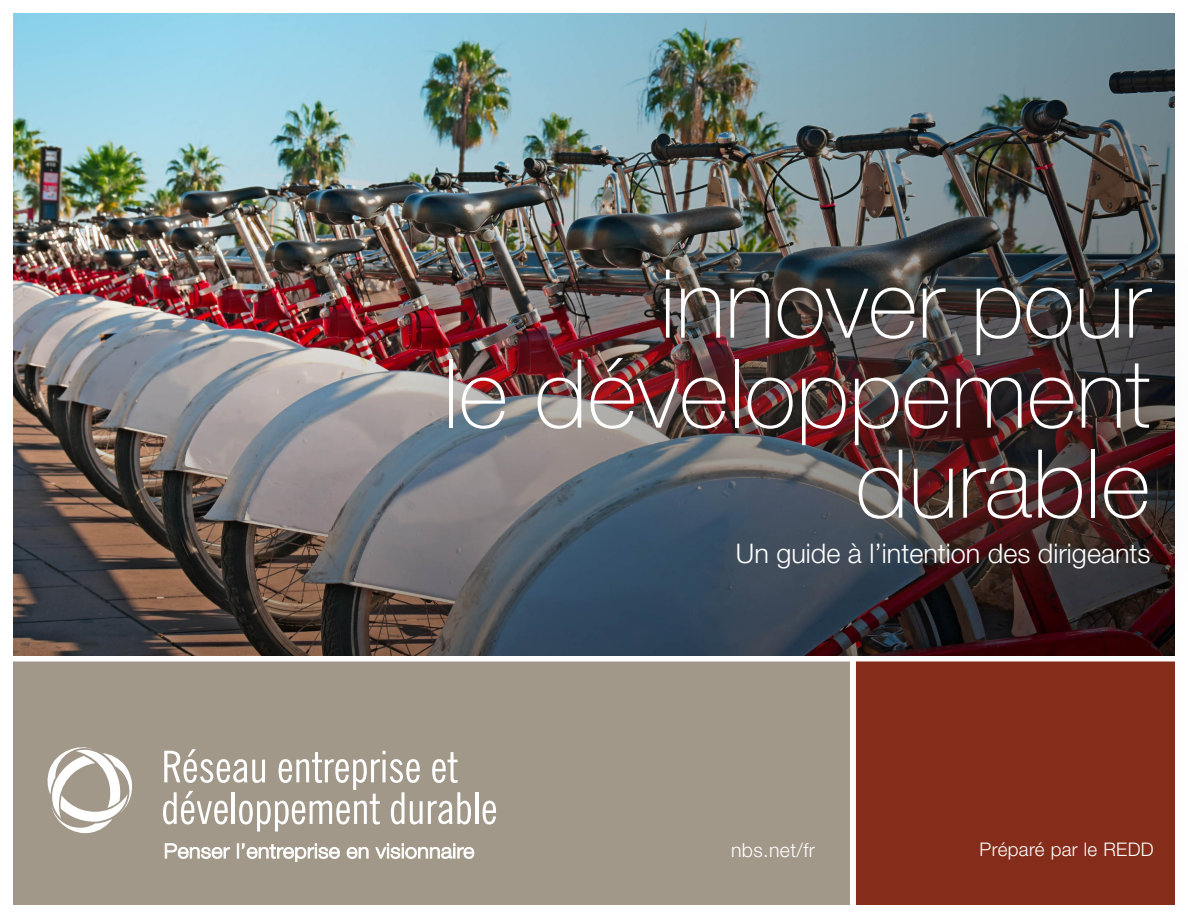
<style>
.page{position:relative;width:1188px;height:918px;background:#fff}
.page>*{position:absolute;margin:0;border:0;box-sizing:border-box;transform-origin:0 0}
.t1{font:100 95.25px/90px "Helvetica Neue LT Std";color:#fff;text-align:right}
.t2{font:300 27px "Helvetica Neue LT Std";color:#fff}
.t3{font:300 19.5px "Helvetica Neue LT Std";letter-spacing:.02em;color:#fff}
.t4{font:300 18.75px "Helvetica Neue LT Std";letter-spacing:.02em;color:#fff}
</style>
<div class="page">
<div style="left:13px;top:660px;width:839px;height:245px;background:#a1988a"></div>
<div style="left:854px;top:660px;width:320px;height:245px;background:#862c1a"></div>
<div style="left:2px;top:656px;width:1178px;height:6px;background:#fff"></div>
<div style="left:850px;top:658px;width:6px;height:257px;background:#fff"></div>
<svg style="left:48px;top:747px;width:85px;height:87px"></svg>
<svg style="left:163px;top:749px;width:308px;height:83px"></svg>
<hr style="left:475px;top:792px;width:3px;height:32px;background:#fff">
<svg style="left:483px;top:801px;width:13px;height:23px"></svg>
<svg style="left:165px;top:844px;width:65px;height:15px"></svg>
<svg style="left:237px;top:844px;width:103px;height:18px"></svg>
<svg style="left:347px;top:847px;width:21px;height:12px"></svg>
<svg style="left:376px;top:844px;width:98px;height:15px"></svg>
<img style="left:14px;top:13px;width:1160px;height:643px">
<img style="left:388px;top:224px;width:787px;height:399px">
<p class="t1" style="left:660px;top:259px;width:492px">innover pour</p>
<p class="t1" style="left:443px;top:349px;width:709px">le développement durable</p>
<p class="t2" style="left:736px;top:537px;width:416px">Un guide à l’intention des dirigeants</p>
<p class="t3" style="left:731px;top:838px;width:86px">nbs.net/fr</p>
<p class="t4" style="left:980px;top:837px;width:176px">Préparé par le REDD</p>
</div>
